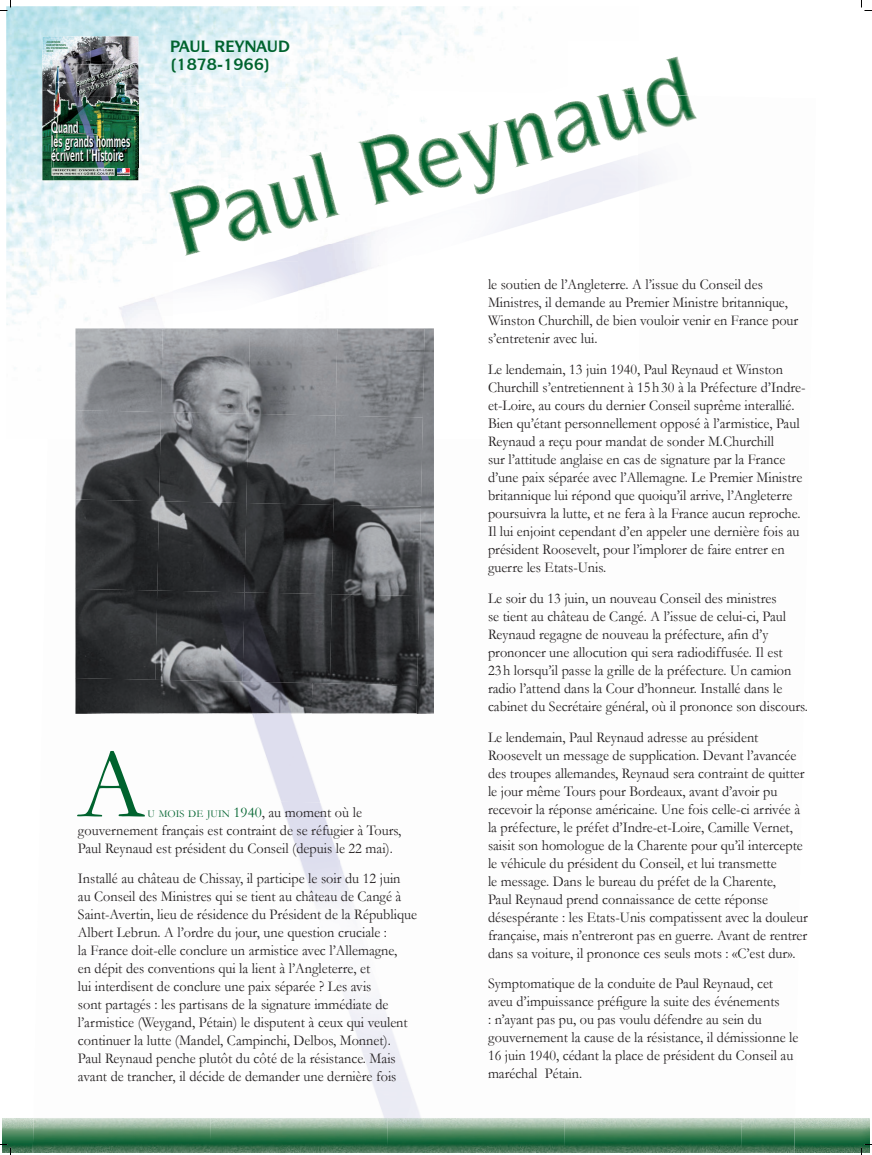
<style>
.page{position:relative;width:872px;height:1155px;background:#fff}
.page>*{position:absolute;margin:0;border:0;box-sizing:border-box;transform-origin:0 0}
.t1{font:100px "Garamond";color:#00632e}
.t2{font:700 15.7px "Symbol IT Cby BT";color:#fff;scale:.54 1}
.t3{font:15px/18px "Garamond";color:#231f20;scale:.95 1}
.s1{font-size:10.5px;color:#00632e}
.s2{color:#00632e}
</style>
<div class="page">
<img style="left:6px;top:6px;width:53px;height:363px">
<img style="left:59px;top:6px;width:472px;height:35px">
<img style="left:138px;top:41px;width:333px;height:47px">
<img style="left:647px;top:56px;width:41px;height:39px">
<img style="left:621px;top:87px;width:14px;height:6px">
<img style="left:252px;top:714px;width:68px;height:87px">
<img style="left:281px;top:801px;width:60px;height:89px">
<img style="left:337px;top:874px;width:17px;height:45px">
<img style="left:310px;top:890px;width:29px;height:29px">
<img style="left:48px;top:190px;width:35px;height:179px">
<img style="left:83px;top:173px;width:90px;height:153px">
<img style="left:298px;top:230px;width:81px;height:61px">
<img style="left:173px;top:85px;width:18px;height:90px">
<img style="left:271px;top:257px;width:27px;height:5px">
<img style="left:53px;top:180px;width:31px;height:11px">
<img style="left:191px;top:85px;width:54px;height:89px">
<img style="left:138px;top:84px;width:35px;height:89px">
<img style="left:244px;top:87px;width:72px;height:71px">
<img style="left:638px;top:95px;width:59px;height:58px">
<img style="left:167px;top:175px;width:87px;height:98px">
<img style="left:254px;top:158px;width:70px;height:99px">
<img style="left:324px;top:142px;width:52px;height:98px">
<img style="left:376px;top:134px;width:70px;height:90px">
<img style="left:446px;top:123px;width:52px;height:85px">
<img style="left:498px;top:103px;width:70px;height:88px">
<img style="left:219px;top:158px;width:26px;height:17px">
<img style="left:568px;top:93px;width:52px;height:82px">
<img style="left:289px;top:142px;width:35px;height:16px">
<img style="left:620px;top:93px;width:18px;height:65px">
<img style="left:341px;top:125px;width:35px;height:17px">
<img style="left:75px;top:328px;width:86px;height:82px">
<img style="left:161px;top:328px;width:87px;height:84px">
<img style="left:248px;top:328px;width:87px;height:86px">
<img style="left:335px;top:328px;width:81px;height:88px">
<img style="left:416px;top:328px;width:18px;height:386px">
<img style="left:75px;top:410px;width:86px;height:89px">
<img style="left:159px;top:412px;width:89px;height:89px">
<img style="left:246px;top:414px;width:89px;height:89px">
<img style="left:333px;top:416px;width:90px;height:91px">
<img style="left:75px;top:499px;width:84px;height:90px">
<img style="left:157px;top:501px;width:89px;height:89px">
<img style="left:244px;top:503px;width:90px;height:89px">
<img style="left:332px;top:505px;width:89px;height:91px">
<img style="left:75px;top:589px;width:82px;height:89px">
<img style="left:155px;top:590px;width:89px;height:88px">
<img style="left:242px;top:592px;width:90px;height:91px">
<img style="left:330px;top:594px;width:89px;height:91px">
<img style="left:75px;top:678px;width:237px;height:36px">
<img style="left:311px;top:683px;width:106px;height:31px">
<img style="left:42px;top:36px;width:48px;height:54px">
<img style="left:90px;top:36px;width:48px;height:28px">
<img style="left:42px;top:90px;width:12px;height:90px">
<img style="left:53px;top:121px;width:85px;height:59px">
<img style="left:54px;top:83px;width:67px;height:38px">
<img style="left:121px;top:97px;width:17px;height:24px">
<img style="left:76px;top:63px;width:56px;height:1px">
<img style="left:138px;top:121px;width:1px;height:47px">
<img style="left:51px;top:161px;width:3px;height:7px">
<img style="left:53px;top:168px;width:61px;height:8px">
<img style="left:53px;top:169px;width:61px;height:2px">
<img style="left:53px;top:173px;width:31px;height:2px">
<img style="left:87px;top:173px;width:27px;height:2px">
<svg style="left:114px;top:168px;width:16px;height:8px"></svg>
<img style="left:2px;top:1118px;width:867px;height:35px">
<svg style="left:0;top:0;width:11px;height:11px"></svg>
<svg style="left:0;top:1144px;width:11px;height:11px"></svg>
<svg style="left:861px;top:0;width:10px;height:11px"></svg>
<svg style="left:861px;top:1144px;width:10px;height:11px"></svg>
<svg style="left:171px;top:41px;width:38px;height:11px"></svg>
<svg style="left:215px;top:41px;width:74px;height:11px"></svg>
<svg style="left:172px;top:59px;width:96px;height:14px"></svg>
<svg style="left:46px;top:40px;width:22px;height:12px"></svg>
<svg style="left:76px;top:64px;width:63px;height:33px;background:#5e6364"></svg>
<img style="left:51px;top:121px;width:79px;height:40px">
<p class="t2" style="left:51px;top:131px;width:104px">●▲ ■▲ □</p>
<p class="t2" style="left:66px;top:145px;width:88px">❖ ■▼ ● ★▲▼□</p>
<h1 class="t1" style="left:78px;top:718px;width:69px">A</h1>
<p class="t3" style="left:78px;top:802px;width:342px;text-indent:70px"><span class="s1">U MOIS DE JUIN</span> <span class="s2">1940</span>, au moment où le gouvernement français est contraint de se réfugier à Tours,<br>Paul Reynaud est président du Conseil (depuis le 22 mai).</p>
<p class="t3" style="left:78px;top:869px;width:358px">Installé au château de Chissay, il participe le soir du 12 juin au Conseil des Ministres qui se tient au château de Cangé à Saint-Avertin, lieu de résidence du Président de la République Albert Lebrun. A l’ordre du jour, une question cruciale :<br>la France doit-elle conclure un armistice avec l’Allemagne,<br>en dépit des conventions qui la lient à l’Angleterre, et<br>lui interdisent de conclure une paix séparée ? Les avis<br>sont partagés : les partisans de la signature immédiate de l’armistice (Weygand, Pétain) le disputent à ceux qui veulent continuer la lutte (Mandel, Campinchi, Delbos, Monnet).<br>Paul Reynaud penche plutôt du côté de la résistance. Mais avant de trancher, il décide de demander une dernière fois</p>
<p class="t3" style="left:488px;top:275px;width:328px">le soutien de l’Angleterre. A l’issue du Conseil des Ministres, il demande au Premier Ministre britannique, Winston Churchill, de bien vouloir venir en France pour s’entretenir avec lui.</p>
<p class="t3" style="left:488px;top:360px;width:336px">Le lendemain, 13 juin 1940, Paul Reynaud et Winston Churchill s’entretiennent à 15 h 30 à la Préfecture d’Indre&shy;et-Loire, au cours du dernier Conseil suprême interallié.<br>Bien qu’étant personnellement opposé à l’armistice, Paul Reynaud a reçu pour mandat de sonder M.Churchill<br>sur l’attitude anglaise en cas de signature par la France d’une paix séparée avec l’Allemagne. Le Premier Ministre britannique lui répond que quoiqu’il arrive, l’Angleterre poursuivra la lutte, et ne fera à la France aucun reproche.<br>Il lui enjoint cependant d’en appeler une dernière fois au président Roosevelt, pour l’implorer de faire entrer en guerre les Etats-Unis.</p>
<p class="t3" style="left:488px;top:589px;width:338px">Le soir du 13 juin, un nouveau Conseil des ministres<br>se tient au château de Cangé. A l’issue de celui-ci, Paul Reynaud regagne de nouveau la préfecture, afin d’y prononcer une allocution qui sera radiodiffusée. Il est<br>23 h lorsqu’il passe la grille de la préfecture. Un camion radio l’attend dans la Cour d’honneur. Installé dans le cabinet du Secrétaire général, où il prononce son discours.</p>
<p class="t3" style="left:488px;top:728px;width:338px">Le lendemain, Paul Reynaud adresse au président Roosevelt un message de supplication. Devant l’avancée des troupes allemandes, Reynaud sera contraint de quitter le jour même Tours pour Bordeaux, avant d’avoir pu recevoir la réponse américaine. Une fois celle-ci arrivée à la préfecture, le préfet d’Indre-et-Loire, Camille Vernet, saisit son homologue de la Charente pour qu’il intercepte le véhicule du président du Conseil, et lui transmette<br>le message. Dans le bureau du préfet de la Charente,<br>Paul Reynaud prend connaissance de cette réponse désespérante : les Etats-Unis compatissent avec la douleur française, mais n’entreront pas en guerre. Avant de rentrer dans sa voiture, il prononce ces seuls mots : «C’est dur».</p>
<p class="t3" style="left:488px;top:974px;width:328px">Symptomatique de la conduite de Paul Reynaud, cet aveu d’impuissance préfigure la suite des événements<br>: n’ayant pas pu, ou pas voulu défendre au sein du gouvernement la cause de la résistance, il démissionne le 16 juin 1940, cédant la place de président du Conseil au maréchal Pétain.</p>
</div>
